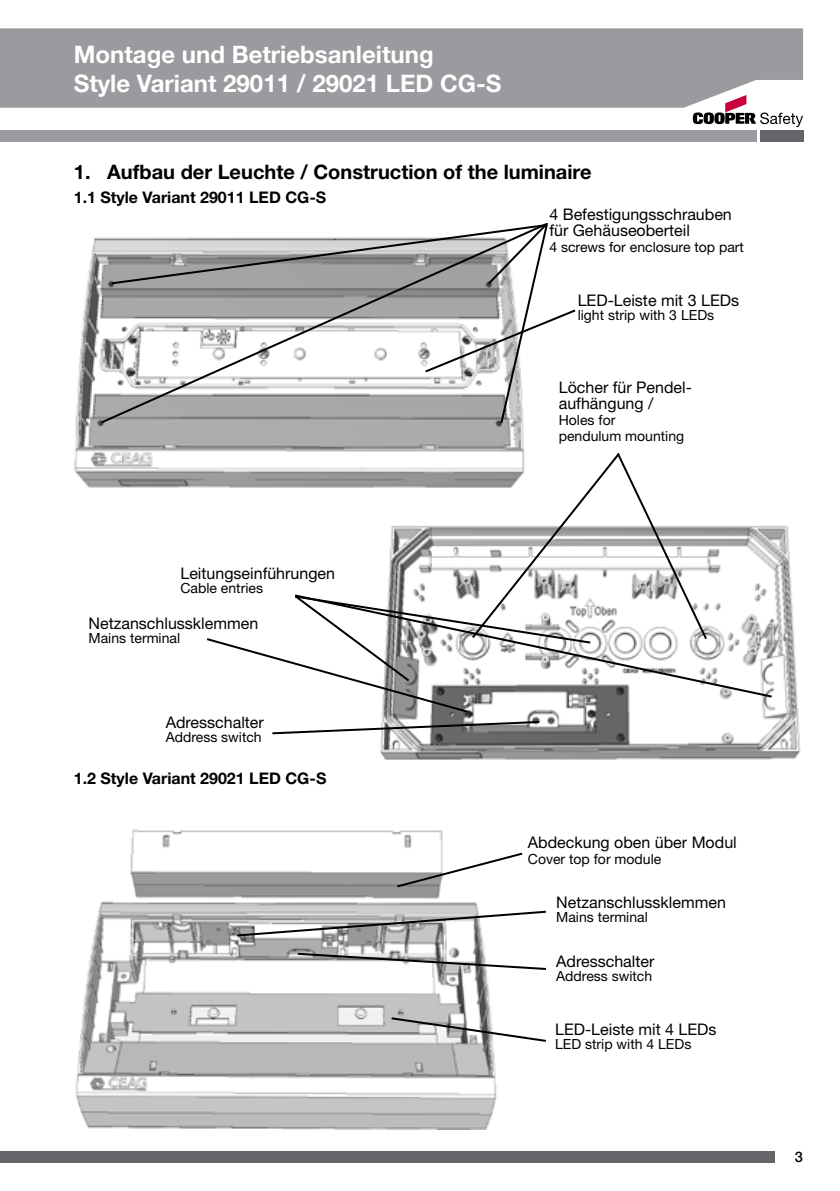
<style>
.page{position:relative;width:840px;height:1191px;background:#fff}
.page>*{position:absolute;margin:0;border:0;box-sizing:border-box;transform-origin:0 0}
.t1{font:700 24px/28.8px "Helvetica Neue";color:#fff}
.t2{font:700 20px "Helvetica Neue LT Pro";color:#000}
.t3{font:16px/16px "Helvetica Neue LT Pro";color:#000}
.t4{font:700 16px "Helvetica Neue LT Pro";color:#000}
.t5{font:500 14.6px "Helvetica Neue LT Pro";color:#000}
.t6{font:14px/16px "Helvetica Neue LT Pro";color:#000}
</style>
<div class="page">
<div style="left:0;top:28px;width:802px;height:80px;background:#9a9a9f"></div>
<div style="left:759px;top:130px;width:43px;height:12px;background:#646569"></div>
<div style="left:0;top:1151px;width:773px;height:11px;background:#646569"></div>
<svg style="left:692px;top:95px;width:110px;height:32px"></svg>
<div style="left:0;top:130px;width:755px;height:12px;background:#9a9a9f"></div>
<img style="left:74px;top:237px;width:450px;height:251px">
<img style="left:75px;top:829px;width:422px;height:300px">
<img style="left:380px;top:525px;width:421px;height:235px">
<svg style="left:708px;top:593px;width:65px;height:106px"></svg>
<svg style="left:272px;top:720px;width:269px;height:15px"></svg>
<svg style="left:99px;top:237px;width:11px;height:188px"></svg>
<svg style="left:110px;top:223px;width:466px;height:202px"></svg>
<svg style="left:394px;top:851px;width:129px;height:38px"></svg>
<svg style="left:235px;top:909px;width:311px;height:28px"></svg>
<svg style="left:295px;top:951px;width:251px;height:20px"></svg>
<svg style="left:389px;top:1016px;width:157px;height:27px"></svg>
<svg style="left:204px;top:451px;width:504px;height:263px"></svg>
<h1 class="t1" style="left:74px;top:40px;width:429px">Montage und Betriebsanleitung<br>Style Variant 29011 / 29021 LED CG-S</h1>
<p class="t2" style="left:74px;top:159px;width:519px">1. Aufbau der Leuchte / Construction of the luminaire</p>
<p class="t4" style="left:74px;top:187px;width:254px">1.1 Style Variant 29011 LED CG-S</p>
<p class="t3" style="left:549px;top:206px;width:184px">4 Befestigungsschrauben für Gehäuseoberteil</p>
<p class="t6" style="left:549px;top:238px;width:196px">4 screws for enclosure top part</p>
<p class="t3" style="left:577px;top:292px;width:163px">LED-Leiste mit 3 LEDs</p>
<p class="t6" style="left:577px;top:307px;width:138px">light strip with 3 LEDs</p>
<p class="t3" style="left:180px;top:565px;width:156px">Leitungseinführungen</p>
<p class="t6" style="left:180px;top:579px;width:84px">Cable entries</p>
<p class="t3" style="left:88px;top:615px;width:171px">Netzanschlussklemmen</p>
<p class="t6" style="left:88px;top:630px;width:93px">Mains terminal</p>
<p class="t3" style="left:166px;top:714px;width:100px">Adresschalter</p>
<p class="t6" style="left:166px;top:729px;width:97px">Address switch</p>
<p class="t4" style="left:74px;top:768px;width:254px">1.2 Style Variant 29021 LED CG-S</p>
<p class="t3" style="left:558px;top:379px;width:135px">Löcher für Pendel&shy;aufhängung /</p>
<p class="t6" style="left:558px;top:412px;width:127px">Holes for<br>pendulum mounting</p>
<p class="t3" style="left:527px;top:834px;width:210px">Abdeckung oben über Modul</p>
<p class="t6" style="left:527px;top:851px;width:135px">Cover top for module</p>
<p class="t3" style="left:556px;top:893px;width:171px">Netzanschlussklemmen</p>
<p class="t6" style="left:556px;top:908px;width:93px">Mains terminal</p>
<p class="t3" style="left:556px;top:953px;width:100px">Adresschalter</p>
<p class="t6" style="left:556px;top:968px;width:97px">Address switch</p>
<p class="t3" style="left:554px;top:1020px;width:163px">LED-Leiste mit 4 LEDs</p>
<p class="t6" style="left:554px;top:1035px;width:138px">LED strip with 4 LEDs</p>
<p class="t5" style="left:794px;top:1147px;width:10px">3</p>
</div>
